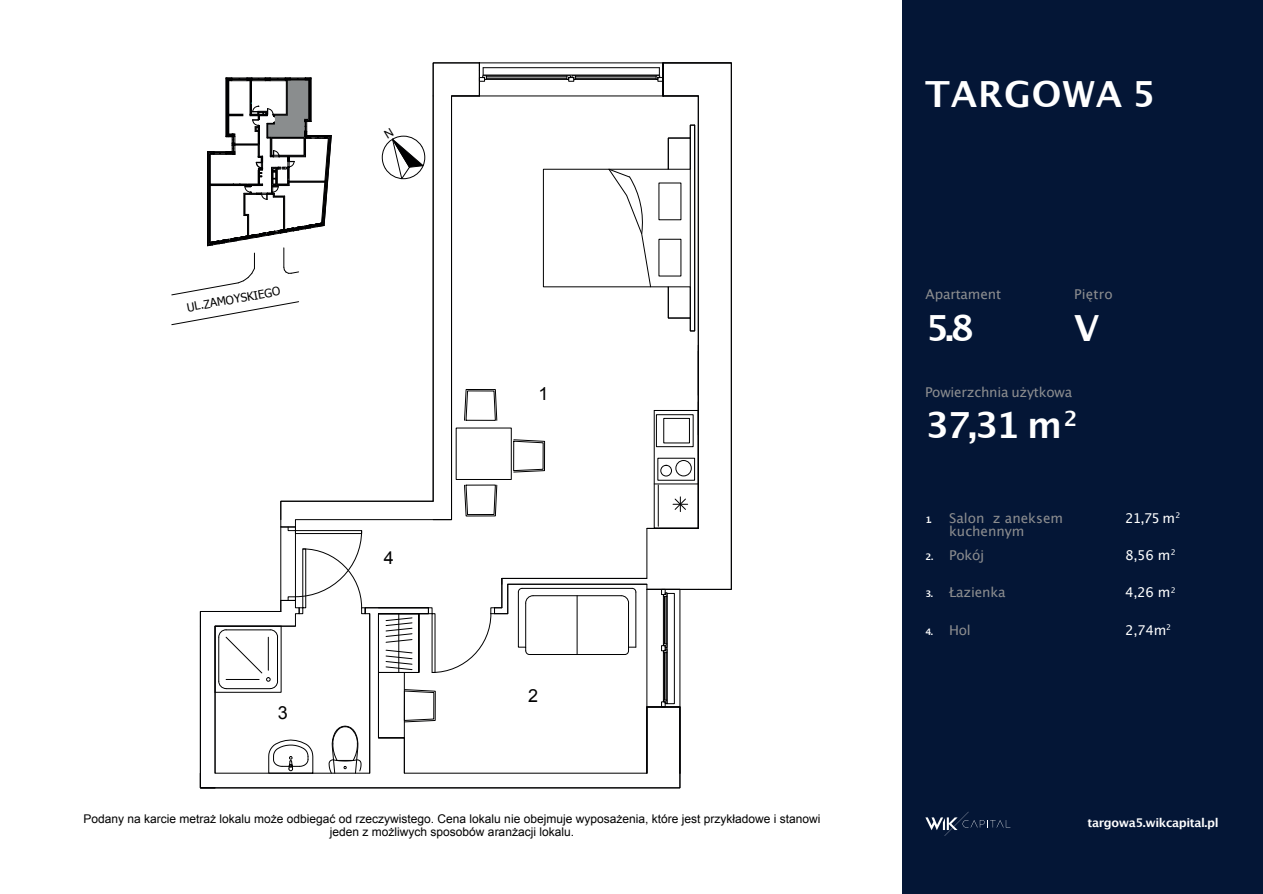
<style>
.page{position:relative;width:1263px;height:894px;background:#fff}
.page>*{position:absolute;margin:0;border:0;box-sizing:border-box;transform-origin:0 0}
.t1{font:700 36px "Lucida Grande";letter-spacing:.025em;color:#fff}
.t2{font:18px "Arial";color:#000001}
.t3{font:13.5px/13.5px "Lucida Grande";letter-spacing:-.01em;color:#8c8d8f}
.t4{font:13.5px "Lucida Grande";letter-spacing:-.025em;color:#fff}
.t5{font:12px/12.5px "Arial";color:#000001;text-align:center}
.t6{font:700 12px "Lucida Grande";letter-spacing:-.03em;color:#fff}
.t7{font:11.7px "Tahoma";color:#000001}
.t8{font:700 9px "Lucida Grande";color:#fff}
</style>
<div class="page">
<div style="left:903px;top:0;width:360px;height:892px;background:#041636"></div>
<svg style="left:925px;top:811px;width:85px;height:24px"></svg>
<svg style="left:171px;top:63px;width:560px;height:724px"></svg>
<p class="t7" style="left:186px;top:299px;width:96px;rotate:-10deg">UL.ZAMOYSKIEGO</p>
<h2 class="t2" style="left:278px;top:700px;width:12px">3</h2>
<h2 class="t2" style="left:384px;top:546px;width:12px">4</h2>
<h2 class="t2" style="left:538px;top:381px;width:12px">1</h2>
<h2 class="t2" style="left:528px;top:683px;width:12px">2</h2>
<p class="t5" style="left:83px;top:812px;width:738px">Podany na karcie metraż lokalu może odbiegać od rzeczywistego. Cena lokalu nie obejmuje wyposażenia, które jest przykładowe i stanowi jeden z możliwych sposobów aranżacji lokalu.</p>
<h1 class="t1" style="left:925px;top:65px;width:232px">TARGOWA 5</h1>
<p class="t3" style="left:925px;top:287px;width:77px">Apartament</p>
<h1 class="t1" style="left:925px;top:298px;width:50px">5.8</h1>
<p class="t3" style="left:1074px;top:287px;width:40px">Piętro</p>
<h1 class="t1" style="left:1074px;top:298px;width:27px">V</h1>
<p class="t3" style="left:925px;top:385px;width:149px">Powierzchnia użytkowa</p>
<h1 class="t1" style="left:925px;top:396px;width:154px">37,31 m <sup>2</sup></h1>
<p class="t8" style="left:925px;top:512px;width:8px">1.</p>
<p class="t8" style="left:925px;top:549px;width:9px">2.</p>
<p class="t8" style="left:925px;top:586px;width:9px">3.</p>
<p class="t8" style="left:925px;top:623px;width:9px">4.</p>
<p class="t3" style="left:949px;top:511px;width:116px">Salon z aneksem kuchennym</p>
<p class="t3" style="left:949px;top:548px;width:37px">Pokój</p>
<p class="t3" style="left:949px;top:585px;width:58px">Łazienka</p>
<p class="t3" style="left:949px;top:622px;width:23px">Hol</p>
<p class="t4" style="left:1125px;top:509px;width:57px">21,75 m <sup>2</sup></p>
<p class="t4" style="left:1125px;top:547px;width:52px">8,56 m <sup>2</sup></p>
<p class="t4" style="left:1125px;top:584px;width:52px">4,26 m <sup>2</sup></p>
<p class="t4" style="left:1125px;top:621px;width:47px">2,74m<sup>2</sup></p>
<p class="t6" style="left:1088px;top:812px;width:133px">targowa5.wikcapital.pl</p>
</div>
